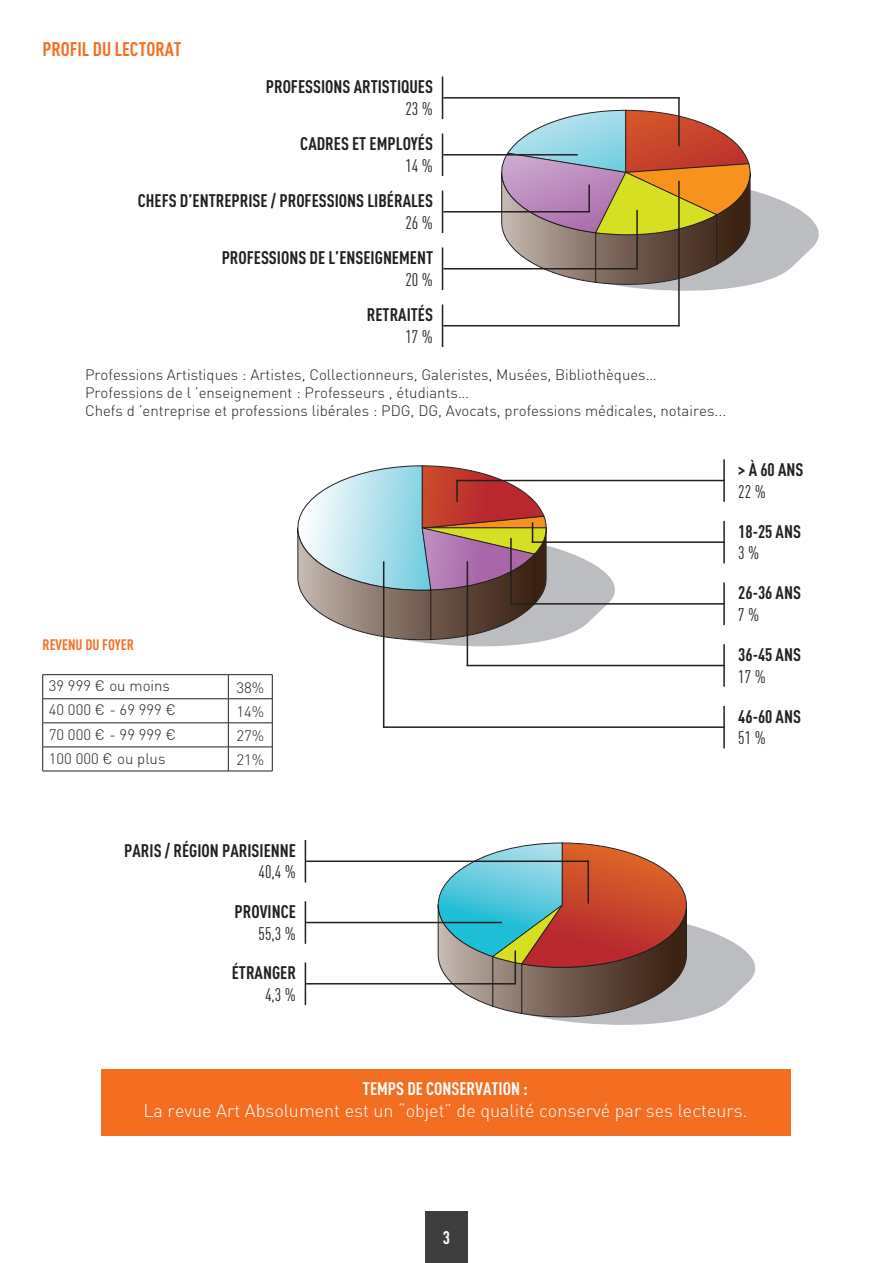
<style>
.page{position:relative;width:893px;height:1263px;background:#fff}
.page>*{position:absolute;margin:0;border:0;box-sizing:border-box;transform-origin:0 0}
.t1{font:700 19.5px "DIN Cond";color:#f36e21}
.t2{font:700 18px "DIN Cond";color:#231f20}
.t3{font:300 18px "DIN";color:#fff}
.t4{font:18px "DIN Cond";color:#231f20}
.t5{font:700 18px "DIN Cond";color:#fff}
.t6{font:300 15px/18px "DIN";color:#231f20}
.t7{font:700 15px "DIN Cond";color:#f36e21}
</style>
<div class="page">
<hr style="left:43px;top:674px;width:185px;height:1px;background:#231f20">
<hr style="left:228px;top:674px;width:44px;height:1px;background:#231f20">
<hr style="left:43px;top:698px;width:185px;height:1px;background:#231f20">
<hr style="left:228px;top:698px;width:44px;height:1px;background:#231f20">
<hr style="left:43px;top:722px;width:185px;height:1px;background:#231f20">
<hr style="left:228px;top:722px;width:44px;height:1px;background:#231f20">
<hr style="left:43px;top:747px;width:185px;height:1px;background:#231f20">
<svg style="left:42px;top:675px;width:1px;height:96px"></svg>
<hr style="left:228px;top:747px;width:44px;height:1px;background:#231f20">
<svg style="left:228px;top:675px;width:1px;height:96px"></svg>
<svg style="left:272px;top:675px;width:1px;height:96px"></svg>
<hr style="left:43px;top:771px;width:185px;height:1px;background:#231f20">
<hr style="left:228px;top:771px;width:44px;height:1px;background:#231f20">
<div style="left:102px;top:1069px;width:689px;height:66px;background:#f36e21"></div>
<svg style="left:489px;top:110px;width:330px;height:181px"></svg>
<svg style="left:421px;top:843px;width:335px;height:182px"></svg>
<hr style="left:443px;top:97px;width:237px;height:2px;background:#231f20">
<hr style="left:678px;top:97px;width:2px;height:49px;background:#231f20">
<hr style="left:442px;top:77px;width:1px;height:42px;background:#231f20">
<hr style="left:443px;top:154px;width:135px;height:2px;background:#231f20">
<hr style="left:442px;top:134px;width:1px;height:42px;background:#231f20">
<hr style="left:443px;top:211px;width:147px;height:1px;background:#231f20">
<hr style="left:588px;top:185px;width:2px;height:26px;background:#231f20">
<hr style="left:442px;top:190px;width:1px;height:43px;background:#231f20">
<hr style="left:306px;top:983px;width:210px;height:1px;background:#231f20">
<hr style="left:514px;top:950px;width:2px;height:33px;background:#231f20">
<hr style="left:305px;top:962px;width:1px;height:43px;background:#231f20">
<hr style="left:306px;top:922px;width:196px;height:1px;background:#231f20">
<hr style="left:305px;top:901px;width:1px;height:43px;background:#231f20">
<hr style="left:306px;top:860px;width:283px;height:2px;background:#231f20">
<hr style="left:587px;top:860px;width:2px;height:44px;background:#231f20">
<hr style="left:305px;top:840px;width:1px;height:42px;background:#231f20">
<hr style="left:443px;top:268px;width:195px;height:1px;background:#231f20">
<hr style="left:636px;top:210px;width:2px;height:58px;background:#231f20">
<hr style="left:442px;top:247px;width:1px;height:43px;background:#231f20">
<hr style="left:443px;top:325px;width:237px;height:1px;background:#231f20">
<hr style="left:678px;top:181px;width:2px;height:145px;background:#231f20">
<hr style="left:442px;top:304px;width:1px;height:43px;background:#231f20">
<hr style="left:456px;top:480px;width:269px;height:1px;background:#231f20">
<hr style="left:723px;top:459px;width:2px;height:43px;background:#231f20">
<hr style="left:532px;top:541px;width:193px;height:2px;background:#231f20">
<hr style="left:723px;top:521px;width:2px;height:42px;background:#231f20">
<svg style="left:297px;top:465px;width:319px;height:181px"></svg>
<hr style="left:510px;top:603px;width:215px;height:2px;background:#231f20">
<hr style="left:723px;top:583px;width:2px;height:42px;background:#231f20">
<hr style="left:510px;top:538px;width:2px;height:66px;background:#231f20">
<hr style="left:467px;top:665px;width:258px;height:1px;background:#231f20">
<hr style="left:723px;top:644px;width:2px;height:43px;background:#231f20">
<hr style="left:467px;top:561px;width:1px;height:105px;background:#231f20">
<hr style="left:383px;top:726px;width:342px;height:2px;background:#231f20">
<hr style="left:723px;top:706px;width:2px;height:42px;background:#231f20">
<hr style="left:383px;top:561px;width:1px;height:167px;background:#231f20">
<div style="left:425px;top:1212px;width:43px;height:51px;background:#3e3e3f"></div>
<h1 class="t1" style="left:43px;top:38px;width:140px">PROFIL DU LECTORAT</h1>
<p class="t2" style="left:266px;top:76px;width:169px">PROFESSIONS ARTISTIQUES</p>
<p class="t4" style="left:405px;top:98px;width:29px">23 %</p>
<p class="t2" style="left:300px;top:133px;width:134px">CADRES ET EMPLOYÉS</p>
<p class="t4" style="left:405px;top:155px;width:29px">14 %</p>
<p class="t2" style="left:138px;top:190px;width:297px">CHEFS D’ENTREPRISE / PROFESSIONS LIBÉRALES</p>
<p class="t4" style="left:405px;top:212px;width:29px">26 %</p>
<p class="t2" style="left:222px;top:247px;width:213px">PROFESSIONS DE L’ENSEIGNEMENT</p>
<p class="t4" style="left:405px;top:269px;width:29px">20 %</p>
<p class="t2" style="left:367px;top:304px;width:68px">RETRAITÉS</p>
<p class="t4" style="left:405px;top:326px;width:29px">17 %</p>
<p class="t6" style="left:85px;top:366px;width:643px">Professions Artistiques : Artistes, Collectionneurs, Galeristes, Musées, Bibliothèques…<br>Professions de l ’enseignement : Professeurs , étudiants…<br>Chefs d ’entreprise et professions libérales : PDG, DG, Avocats, professions médicales, notaires...</p>
<p class="t7" style="left:43px;top:636px;width:93px">REVENU DU FOYER</p>
<p class="t6" style="left:49px;top:677px;width:123px">39 999 € ou moins</p>
<p class="t6" style="left:236px;top:678px;width:29px">38%</p>
<p class="t6" style="left:49px;top:701px;width:129px">40 000 € - 69 999 €</p>
<p class="t6" style="left:236px;top:702px;width:29px">14%</p>
<p class="t6" style="left:49px;top:725px;width:129px">70 000 € - 99 999 €</p>
<p class="t6" style="left:236px;top:726px;width:29px">27%</p>
<p class="t6" style="left:49px;top:749px;width:118px">100 000 € ou plus</p>
<p class="t6" style="left:236px;top:750px;width:29px">21%</p>
<p class="t2" style="left:738px;top:459px;width:67px">&gt; À 60 ANS</p>
<p class="t4" style="left:738px;top:481px;width:29px">22 %</p>
<p class="t2" style="left:738px;top:520px;width:64px">18-25 ANS</p>
<p class="t4" style="left:738px;top:543px;width:23px">3 %</p>
<p class="t2" style="left:738px;top:582px;width:64px">26-36 ANS</p>
<p class="t4" style="left:738px;top:604px;width:23px">7 %</p>
<p class="t2" style="left:738px;top:644px;width:64px">36-45 ANS</p>
<p class="t4" style="left:738px;top:666px;width:29px">17 %</p>
<p class="t2" style="left:738px;top:705px;width:64px">46-60 ANS</p>
<p class="t4" style="left:738px;top:728px;width:29px">51 %</p>
<p class="t2" style="left:124px;top:839px;width:173px">PARIS / RÉGION PARISIENNE</p>
<p class="t4" style="left:259px;top:862px;width:39px">40,4 %</p>
<p class="t2" style="left:235px;top:901px;width:63px">PROVINCE</p>
<p class="t4" style="left:259px;top:923px;width:39px">55,3 %</p>
<p class="t2" style="left:232px;top:962px;width:66px">ÉTRANGER</p>
<p class="t4" style="left:265px;top:984px;width:32px">4,3 %</p>
<p class="t5" style="left:363px;top:1078px;width:166px">TEMPS DE CONSERVATION :</p>
<p class="t3" style="left:143px;top:1099px;width:606px">La revue Art Absolument est un “objet” de qualité conservé par ses lecteurs.</p>
<p class="t5" style="left:443px;top:1226px;width:9px">3</p>
</div>
